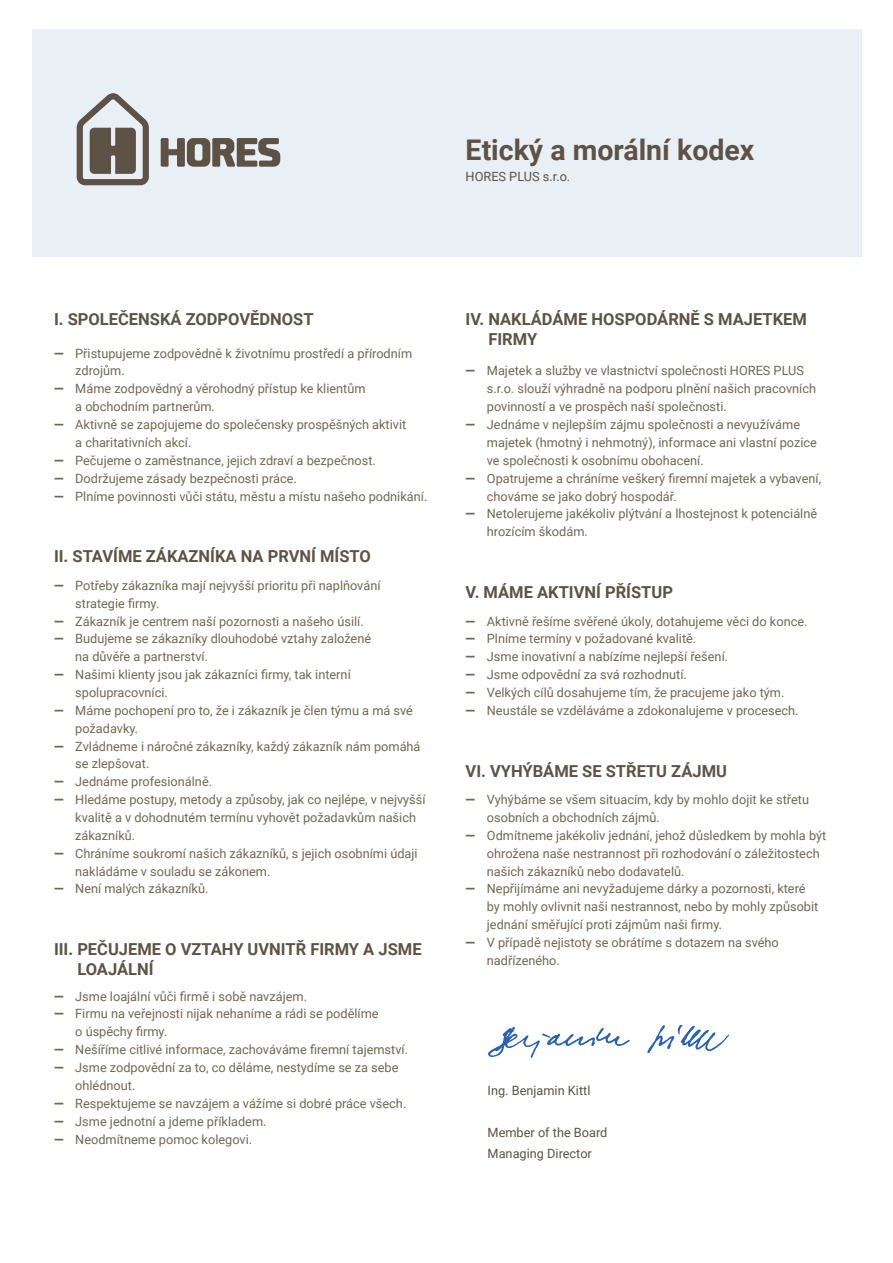
<style>
.page{position:relative;width:893px;height:1263px;background:#fff}
.page>*{position:absolute;margin:0;border:0;box-sizing:border-box;transform-origin:0 0}
.plain_bez{font:700 28.5px "Roboto";color:#5d5245}
.Podnadpis{font:700 16.5px/19.8px "Roboto";color:#5d5245}
.t1{font:12.75px/17.9px "Roboto";color:#726754}
.plain_bez-2{font:12.75px "Roboto";color:#5d5245}
.s1{font-weight:900}
</style>
<div class="page">
<div style="left:32px;top:30px;width:829px;height:227px;background:#e8eff5"></div>
<svg style="left:161px;top:138px;width:119px;height:29px"></svg>
<svg style="left:77px;top:93px;width:72px;height:92px"></svg>
<svg style="left:647px;top:1025px;width:82px;height:28px"></svg>
<svg style="left:488px;top:1027px;width:142px;height:31px"></svg>
<p class="plain_bez" style="left:466px;top:129px;width:290px">Etický a morální kodex</p>
<p class="plain_bez-2" style="left:466px;top:167px;width:106px">HORES PLUS s.r.o.</p>
<p class="Podnadpis" style="left:54px;top:309px;width:261px">I. SPOLEČENSKÁ ZODPOVĚDNOST</p>
<p class="t1" style="left:75px;top:344px;width:338px;text-indent:-21px"><span class="s1">—</span> Přistupujeme zodpovědně k životnímu prostředí a přírodním zdrojům.</p>
<p class="t1" style="left:75px;top:379px;width:292px;text-indent:-21px"><span class="s1">—</span> Máme zodpovědný a věrohodný přístup ke klientům a obchodním partnerům.</p>
<p class="t1" style="left:75px;top:415px;width:333px;text-indent:-21px"><span class="s1">—</span> Aktivně se zapojujeme do společensky prospěšných aktivit a charitativních akcí.</p>
<p class="t1" style="left:54px;top:451px;width:323px"><span class="s1">—</span> Pečujeme o zaměstnance, jejich zdraví a bezpečnost.</p>
<p class="t1" style="left:54px;top:469px;width:244px"><span class="s1">—</span> Dodržujeme zásady bezpečnosti práce.</p>
<p class="t1" style="left:54px;top:487px;width:375px"><span class="s1">—</span> Plníme povinnosti vůči státu, městu a místu našeho podnikání.</p>
<p class="Podnadpis" style="left:54px;top:546px;width:318px">II. STAVÍME ZÁKAZNÍKA NA PRVNÍ MÍSTO</p>
<p class="t1" style="left:75px;top:576px;width:307px;text-indent:-21px"><span class="s1">—</span> Potřeby zákazníka mají nejvyšší prioritu při naplňování strategie firmy.</p>
<p class="t1" style="left:54px;top:612px;width:311px"><span class="s1">—</span> Zákazník je centrem naší pozornosti a našeho úsilí.</p>
<p class="t1" style="left:75px;top:629px;width:297px;text-indent:-21px"><span class="s1">—</span> Budujeme se zákazníky dlouhodobé vztahy založené na důvěře a partnerství.</p>
<p class="t1" style="left:75px;top:665px;width:277px;text-indent:-21px"><span class="s1">—</span> Našimi klienty jsou jak zákazníci firmy, tak interní spolupracovníci.</p>
<p class="t1" style="left:75px;top:701px;width:339px;text-indent:-21px"><span class="s1">—</span> Máme pochopení pro to, že i zákazník je člen týmu a má své požadavky.</p>
<p class="t1" style="left:75px;top:737px;width:347px;text-indent:-21px"><span class="s1">—</span> Zvládneme i náročné zákazníky, každý zákazník nám pomáhá se zlepšovat.</p>
<p class="t1" style="left:54px;top:772px;width:160px"><span class="s1">—</span> Jednáme profesionálně.</p>
<p class="t1" style="left:75px;top:790px;width:352px;text-indent:-21px"><span class="s1">—</span> Hledáme postupy, metody a způsoby, jak co nejlépe, v nejvyšší kvalitě a v dohodnutém termínu vyhovět požadavkům našich zákazníků.</p>
<p class="t1" style="left:75px;top:844px;width:344px;text-indent:-21px"><span class="s1">—</span> Chráníme soukromí našich zákazníků, s jejich osobními údaji nakládáme v souladu se zákonem.</p>
<p class="t1" style="left:54px;top:879px;width:156px"><span class="s1">—</span> Není malých zákazníků.</p>
<p class="Podnadpis" style="left:77px;top:939px;width:346px;text-indent:-23px">III. PEČUJEME O VZTAHY UVNITŘ FIRMY A JSME<br>LOAJÁLNÍ</p>
<p class="t1" style="left:54px;top:987px;width:255px"><span class="s1">—</span> Jsme loajální vůči firmě i sobě navzájem.</p>
<p class="t1" style="left:75px;top:1004px;width:305px;text-indent:-21px"><span class="s1">—</span> Firmu na veřejnosti nijak nehaníme a rádi se podělíme o úspěchy firmy.</p>
<p class="t1" style="left:54px;top:1040px;width:356px"><span class="s1">—</span> Nešíříme citlivé informace, zachováváme firemní tajemství.</p>
<p class="t1" style="left:75px;top:1058px;width:325px;text-indent:-21px"><span class="s1">—</span> Jsme zodpovědní za to, co děláme, nestydíme se za sebe ohlédnout.</p>
<p class="t1" style="left:54px;top:1094px;width:354px"><span class="s1">—</span> Respektujeme se navzájem a vážíme si dobré práce všech.</p>
<p class="t1" style="left:54px;top:1112px;width:214px"><span class="s1">—</span> Jsme jednotní a jdeme příkladem.</p>
<p class="t1" style="left:54px;top:1129px;width:200px"><span class="s1">—</span> Neodmítneme pomoc kolegovi.</p>
<p class="Podnadpis" style="left:488px;top:309px;width:320px;text-indent:-23px">IV. NAKLÁDÁME HOSPODÁRNĚ S MAJETKEM<br>FIRMY</p>
<p class="t1" style="left:487px;top:362px;width:331px;text-indent:-21px"><span class="s1">—</span> Majetek a služby ve vlastnictví společnosti HORES PLUS s.r.o. slouží výhradně na podporu plnění našich pracovních povinností a ve prospěch naší společnosti.</p>
<p class="t1" style="left:487px;top:415px;width:332px;text-indent:-21px"><span class="s1">—</span> Jednáme v nejlepším zájmu společnosti a nevyužíváme majetek (hmotný i nehmotný), informace ani vlastní pozice ve společnosti k osobnímu obohacení.</p>
<p class="t1" style="left:487px;top:469px;width:336px;text-indent:-21px"><span class="s1">—</span> Opatrujeme a chráníme veškerý firemní majetek a vybavení, chováme se jako dobrý hospodář.</p>
<p class="t1" style="left:487px;top:504px;width:332px;text-indent:-21px"><span class="s1">—</span> Netolerujeme jakékoliv plýtvání a lhostejnost k potenciálně hrozícím škodám.</p>
<p class="Podnadpis" style="left:466px;top:582px;width:209px">V. MÁME AKTIVNÍ PŘÍSTUP</p>
<p class="t1" style="left:466px;top:612px;width:343px"><span class="s1">—</span> Aktivně řešíme svěřené úkoly, dotahujeme věci do konce.</p>
<p class="t1" style="left:466px;top:629px;width:232px"><span class="s1">—</span> Plníme termíny v požadované kvalitě.</p>
<p class="t1" style="left:466px;top:647px;width:264px"><span class="s1">—</span> Jsme inovativní a nabízíme nejlepší řešení.</p>
<p class="t1" style="left:466px;top:665px;width:223px"><span class="s1">—</span> Jsme odpovědní za svá rozhodnutí.</p>
<p class="t1" style="left:466px;top:683px;width:320px"><span class="s1">—</span> Velkých cílů dosahujeme tím, že pracujeme jako tým.</p>
<p class="t1" style="left:466px;top:701px;width:334px"><span class="s1">—</span> Neustále se vzděláváme a zdokonalujeme v procesech.</p>
<p class="Podnadpis" style="left:466px;top:760px;width:263px">VI. VYHÝBÁME SE STŘETU ZÁJMU</p>
<p class="t1" style="left:487px;top:790px;width:324px;text-indent:-21px"><span class="s1">—</span> Vyhýbáme se všem situacím, kdy by mohlo dojit ke střetu osobních a obchodních zájmů.</p>
<p class="t1" style="left:487px;top:826px;width:341px;text-indent:-21px"><span class="s1">—</span> Odmítneme jakékoliv jednání, jehož důsledkem by mohla být ohrožena naše nestrannost při rozhodování o záležitostech našich zákazníků nebo dodavatelů.</p>
<p class="t1" style="left:487px;top:879px;width:333px;text-indent:-21px"><span class="s1">—</span> Nepřijímáme ani nevyžadujeme dárky a pozornosti, které by mohly ovlivnit naši nestrannost, nebo by mohly způsobit jednání směřující proti zájmům naši firmy.</p>
<p class="t1" style="left:487px;top:933px;width:294px;text-indent:-21px"><span class="s1">—</span> V případě nejistoty se obrátíme s dotazem na svého nadřízeného.</p>
<p class="plain_bez-2" style="left:488px;top:1081px;width:104px">Ing. Benjamin Kittl</p>
<p class="plain_bez-2" style="left:488px;top:1123px;width:121px">Member of the Board</p>
<p class="plain_bez-2" style="left:488px;top:1144px;width:106px">Managing Director</p>
</div>
